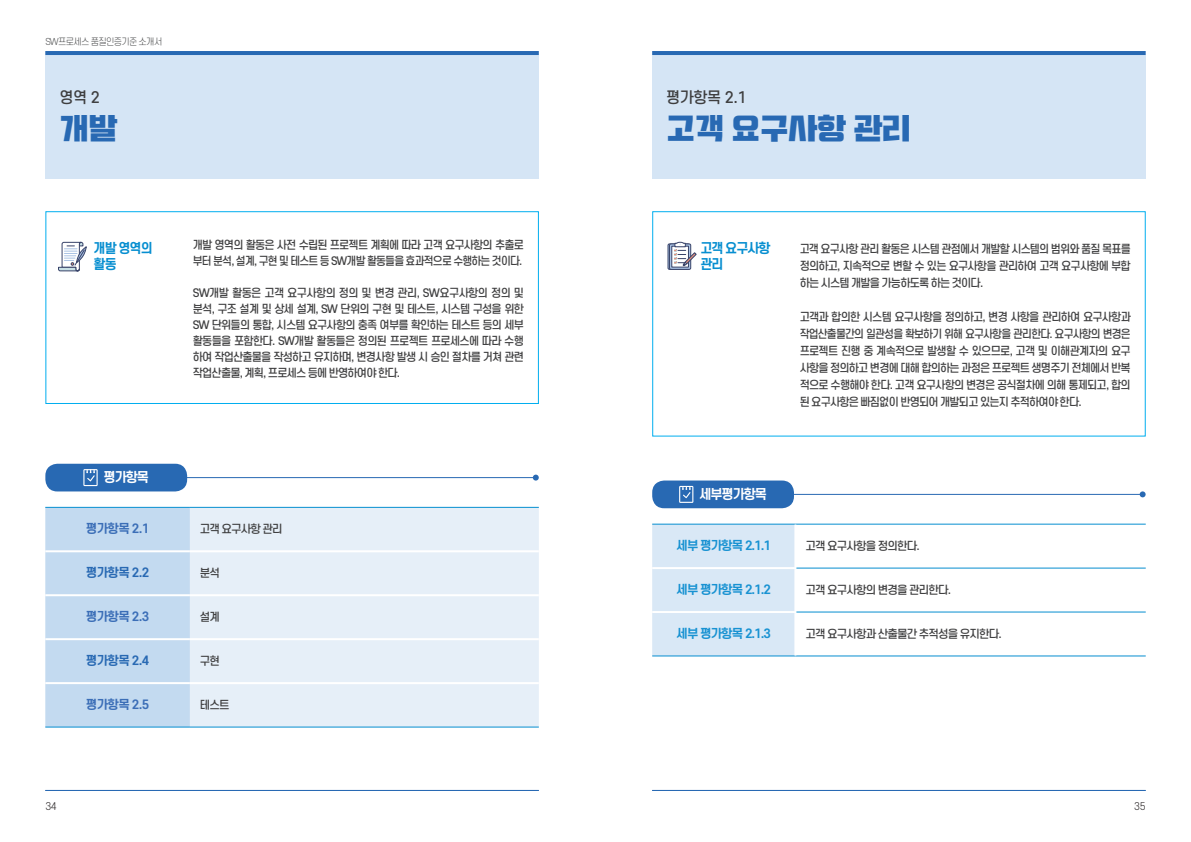
<style>
.page{position:relative;width:1191px;height:842px;background:#fff}
.page>*{position:absolute;margin:0;border:0;box-sizing:border-box;transform-origin:0 0}
.t1{font:30px "Typo Ssangmun Dong B";letter-spacing:-.03em;color:#2869b3}
.t2{font:500 15px "S Core Dream 5";letter-spacing:-.03em;color:#3e3e3f}
.t3{font:700 13px/15.6px "S Core Dream 6";letter-spacing:-.08em;color:#068ed0}
.t4{font:700 13px "S Core Dream 6";letter-spacing:-.09em;color:#fff}
.t5{font:700 12px "S Core Dream 6";letter-spacing:-.08em;color:#1892d2}
.t6{font:700 12px "S Core Dream 6";letter-spacing:-.06em;color:#3b6eb7}
.t7{font:700 12px "S Core Dream 6";letter-spacing:-.06em;color:#2869b3}
.t8{font:500 11px/16px "S Core Dream 5";letter-spacing:-.08em;color:#3e3e3f;text-align:justify}
.t9{font:500 11px/17px "S Core Dream 5";letter-spacing:-.08em;color:#3e3e3f;text-align:justify;scale:.96 1}
.t10{font:300 10px "S Core Dream 3";color:#231f20}
.t11{font:300 9px "S Core Dream 3";letter-spacing:-.08em;color:#4b4c4d}
</style>
<div class="page">
<div style="left:45px;top:51px;width:494px;height:128px;background:#d5e5f5"></div>
<div style="left:652px;top:51px;width:493px;height:128px;background:#d5e5f5"></div>
<hr style="left:45px;top:51px;width:494px;height:4px;background:#2869b3">
<hr style="left:45px;top:790px;width:494px;height:1px;background:#2869b3">
<hr style="left:652px;top:51px;width:493px;height:4px;background:#2869b3">
<hr style="left:652px;top:790px;width:493px;height:1px;background:#2869b3">
<div style="left:45px;top:211px;width:494px;height:193px;border:1px solid #00aeef"></div>
<div style="left:652px;top:211px;width:493px;height:226px;border:1px solid #00aeef"></div>
<div style="left:667px;top:244px;width:22px;height:26px;border:1px solid #384369"></div>
<svg style="left:669px;top:244px;width:21px;height:25px"></svg>
<div style="left:669px;top:244px;width:22px;height:26px;border:1px solid #384369"></div>
<svg style="left:671px;top:246px;width:18px;height:21px"></svg>
<svg style="left:673px;top:242px;width:24px;height:24px"></svg>
<svg style="left:58px;top:242px;width:29px;height:30px"></svg>
<div style="left:45px;top:464px;width:142px;height:27px;background:#2869b3;border-radius:12px"></div>
<hr style="left:175px;top:477px;width:363px;height:1px;background:#2869b3">
<svg style="left:533px;top:475px;width:6px;height:6px"></svg>
<svg style="left:83px;top:469px;width:15px;height:17px"></svg>
<div style="left:652px;top:480px;width:142px;height:28px;background:#2869b3;border-radius:12px"></div>
<hr style="left:781px;top:494px;width:363px;height:1px;background:#2869b3">
<svg style="left:1139px;top:491px;width:6px;height:6px"></svg>
<svg style="left:679px;top:486px;width:14px;height:17px"></svg>
<div style="left:45px;top:508px;width:145px;height:218px;background:#c3daf0"></div>
<div style="left:190px;top:508px;width:349px;height:218px;background:#e6eff8"></div>
<hr style="left:190px;top:550px;width:349px;height:2px;background:#fff">
<hr style="left:190px;top:594px;width:349px;height:2px;background:#fff">
<hr style="left:190px;top:638px;width:349px;height:2px;background:#fff">
<hr style="left:190px;top:682px;width:349px;height:2px;background:#fff">
<hr style="left:45px;top:550px;width:145px;height:2px;background:#fff">
<hr style="left:45px;top:594px;width:145px;height:2px;background:#fff">
<hr style="left:45px;top:638px;width:145px;height:2px;background:#fff">
<hr style="left:45px;top:682px;width:145px;height:2px;background:#fff">
<hr style="left:45px;top:507px;width:145px;height:1px;background:#068ed0">
<hr style="left:190px;top:507px;width:349px;height:1px;background:#068ed0">
<hr style="left:45px;top:726px;width:145px;height:1px;background:#068ed0">
<hr style="left:190px;top:726px;width:349px;height:1px;background:#068ed0">
<div style="left:652px;top:525px;width:142px;height:130px;background:#d9e8f6"></div>
<hr style="left:652px;top:567px;width:144px;height:2px;background:#fff">
<hr style="left:652px;top:611px;width:144px;height:2px;background:#fff">
<hr style="left:796px;top:568px;width:349px;height:1px;background:#068ed0">
<hr style="left:796px;top:612px;width:349px;height:1px;background:#068ed0">
<hr style="left:652px;top:524px;width:143px;height:1px;background:#068ed0">
<hr style="left:795px;top:524px;width:350px;height:1px;background:#068ed0">
<hr style="left:652px;top:655px;width:143px;height:1px;background:#068ed0">
<hr style="left:795px;top:655px;width:350px;height:1px;background:#068ed0">
<p class="t11" style="left:45px;top:35px;width:118px">SW프로세스 품질인증기준 소개서</p>
<h2 class="t2" style="left:60px;top:86px;width:42px">영역 2</h2>
<h1 class="t1" style="left:60px;top:112px;width:59px">개발</h1>
<h2 class="t2" style="left:666px;top:86px;width:82px">평가항목 2.1</h2>
<h1 class="t1" style="left:666px;top:112px;width:246px">고객 요구사항 관리</h1>
<p class="t8" style="left:193px;top:237px;width:333px">개발 영역의 활동은 사전 수립된 프로젝트 계획에 따라 고객 요구사항의 추출로 부터 분석, 설계, 구현 및 테스트 등 SW개발 활동들을 효과적으로 수행하는 것이다.</p>
<p class="t8" style="left:193px;top:285px;width:333px">SW개발 활동은 고객 요구사항의 정의 및 변경 관리, SW요구사항의 정의 및 분석, 구조 설계 및 상세 설계, SW 단위의 구현 및 테스트, 시스템 구성을 위한 SW 단위들의 통합, 시스템 요구사항의 충족 여부를 확인하는 테스트 등의 세부 활동들을 포함한다. SW개발 활동들은 정의된 프로젝트 프로세스에 따라 수행 하여 작업산출물을 작성하고 유지하며, 변경사항 발생 시 승인 절차를 거쳐 관련 작업산출물, 계획, 프로세스 등에 반영하여야 한다.</p>
<p class="t3" style="left:700px;top:240px;width:72px">고객 요구사항 관리</p>
<p class="t3" style="left:94px;top:240px;width:61px">개발 영역의 활동</p>
<p class="t9" style="left:799px;top:240px;width:346px">고객 요구사항 관리 활동은 시스템 관점에서 개발할 시스템의 범위와 품질 목표를 정의하고, 지속적으로 변할 수 있는 요구사항을 관리하여 고객 요구사항에 부합 하는 시스템 개발을 가능하도록 하는 것이다.</p>
<p class="t8" style="left:799px;top:308px;width:333px;line-height:17px">고객과 합의한 시스템 요구사항을 정의하고, 변경 사항을 관리하여 요구사항과 작업산출물간의 일관성을 확보하기 위해 요구사항을 관리한다. 요구사항의 변경은 프로젝트 진행 중 계속적으로 발생할 수 있으므로, 고객 및 이해관계자의 요구 사항을 정의하고 변경에 대해 합의하는 과정은 프로젝트 생명주기 전체에서 반복 적으로 수행해야 한다. 고객 요구사항의 변경은 공식절차에 의해 통제되고, 합의 된 요구사항은 빠짐없이 반영되어 개발되고 있는지 추적하여야 한다.</p>
<p class="t4" style="left:104px;top:467px;width:47px">평가항목</p>
<p class="t6" style="left:86px;top:520px;width:65px">평가항목 2.1</p>
<p class="t8" style="left:200px;top:520px;width:84px">고객 요구사항 관리</p>
<p class="t7" style="left:86px;top:564px;width:65px">평가항목 2.2</p>
<p class="t8" style="left:200px;top:564px;width:22px">분석</p>
<p class="t6" style="left:86px;top:608px;width:65px">평가항목 2.3</p>
<p class="t8" style="left:200px;top:608px;width:22px">설계</p>
<p class="t7" style="left:86px;top:652px;width:65px">평가항목 2.4</p>
<p class="t8" style="left:200px;top:652px;width:22px">구현</p>
<p class="t6" style="left:86px;top:696px;width:65px">평가항목 2.5</p>
<p class="t8" style="left:200px;top:696px;width:31px">테스트</p>
<p class="t4" style="left:699px;top:484px;width:69px">세부평가항목</p>
<p class="t5" style="left:676px;top:537px;width:96px">세부 평가항목 2.1.1</p>
<p class="t8" style="left:805px;top:537px;width:116px">고객 요구사항을 정의한다.</p>
<p class="t5" style="left:676px;top:581px;width:96px">세부 평가항목 2.1.2</p>
<p class="t8" style="left:805px;top:581px;width:147px">고객 요구사항의 변경을 관리한다.</p>
<p class="t5" style="left:676px;top:625px;width:96px">세부 평가항목 2.1.3</p>
<p class="t8" style="left:805px;top:625px;width:198px">고객 요구사항과 산출물간 추적성을 유지한다.</p>
<p class="t10" style="left:45px;top:799px;width:13px">34</p>
<p class="t10" style="left:1134px;top:799px;width:13px">35</p>
</div>
